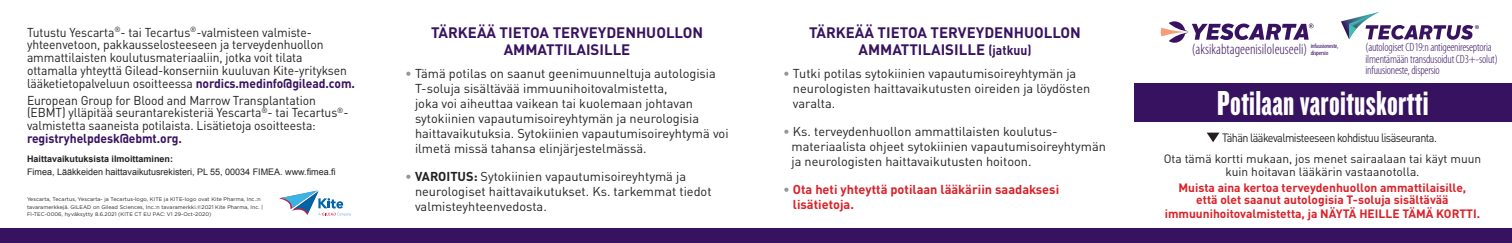
<style>
.page{position:relative;width:1512px;height:243px;background:#fff}
.page>*{position:absolute;margin:0;border:0;box-sizing:border-box;transform-origin:0 0}
.t1{font:36px "Knockout HTF68 Full Featherwt";letter-spacing:.01em;color:#fff}
.body_copy{font:700 15px/16.5px "DINOT";color:#371260;text-align:center}
.t2{font:300 condensed 14.85px "Myriad Pro";color:#371260}
.body_copy-2{font:12.75px/15px "DINOT";letter-spacing:-.005em;color:#231f20}
.body_copy-3{font:12.75px/12.8px "DINOT";letter-spacing:-.005em;color:#231f20;scale:.95 1}
.body_copy-4{font:700 12.75px/15px "DINOT";color:#da2128}
.body_copy-5{font:700 12px/12px "DINOT";color:#da2128;text-align:center}
.t3{font:300 condensed 12px/11.1px "Myriad Pro";letter-spacing:-.015em;color:#371260}
.body_copy-6{font:12px/13.5px "DINOT";letter-spacing:-.005em;color:#231f20;text-align:center}
.body_copy-7{font:12px "DINOT";letter-spacing:-.05em;color:#231f20;scale:.9 1}
.t4{font:9px "Arial";color:#231f20}
.t5{font:700 9px "Arial";color:#231f20}
.t6{font:condensed 6.45px "Myriad Pro";letter-spacing:-.02em;color:#371260;scale:1.07 1}
.body_copy-8{font:5.25px/7.5px "Gotham";letter-spacing:.01em;color:#231f20}
.s1{font-weight:700;color:#371260}
.s2{color:#929799}
.s3{font-weight:700}
.s4{font-size:13.5px}
.s5{font-weight:400;color:#929799}
</style>
<div class="page">
<div style="left:0;top:229px;width:1512px;height:14px;background:#371260"></div>
<div style="left:1134px;top:83px;width:378px;height:39px;background:#371260"></div>
<svg style="left:279px;top:190px;width:72px;height:26px"></svg>
<svg style="left:1207px;top:133px;width:12px;height:9px"></svg>
<svg style="left:1161px;top:21px;width:153px;height:22px"></svg>
<svg style="left:1341px;top:12px;width:138px;height:28px"></svg>
<p class="body_copy-3" style="left:27px;top:26px;width:347px">Tutustu Yescarta<sup>®</sup>- tai Tecartus<sup>®</sup>-valmisteen valmiste&shy;yhteenvetoon, pakkausselosteeseen ja terveydenhuollon ammattilaisten koulutusmateriaaliin, jotka voit tilata ottamalla yhteyttä Gilead-konserniin kuuluvan Kite-yrityksen lääketietopalveluun osoitteessa <span class="s1">nordics.medinfo@gilead.com.</span></p>
<p class="body_copy-3" style="left:27px;top:94px;width:340px">European Group for Blood and Marrow Transplantation (EBMT) ylläpitää seurantarekisteriä Yescarta<sup>®</sup>- tai Tecartus<sup>®</sup>- valmistetta saaneista potilaista. Lisätietoja osoitteesta: <span class="s1">registryhelpdesk@ebmt.org.</span></p>
<p class="t5" style="left:27px;top:153px;width:148px">Haittavaikutuksista ilmoittaminen:</p>
<p class="t4" style="left:27px;top:166px;width:310px">Fimea, Lääkkeiden haittavaikutusrekisteri, PL 55, 00034 FIMEA. www.fimea.fi</p>
<p class="body_copy-8" style="left:27px;top:195px;width:238px">Yescarta, Tecartus, Yescarta- ja Tecartus-logo, KITE ja KITE-logo ovat Kite Pharma, Inc.:n tavaramerkkejä. GILEAD on Gilead Sciences, Inc.:n tavaramerkki.©2021 Kite Pharma, Inc. |<br>FI-TEC-0006, hyväksytty 8.6.2021 (KITE CT EU PAC: V1 29-Oct-2020)</p>
<p class="body_copy" style="left:431px;top:24px;width:273px">TÄRKEÄÄ TIETOA TERVEYDENHUOLLON<br>AMMATTILAISILLE</p>
<p class="body_copy-2" style="left:415px;top:66px;width:315px;text-indent:-10px"><span class="s2">•</span> Tämä potilas on saanut geenimuunneltuja autologisia T-soluja sisältävää immuunihoitovalmistetta,<br>joka voi aiheuttaa vaikean tai kuolemaan johtavan sytokiinien vapautumisoireyhtymän ja neurologisia haittavaikutuksia. Sytokiinien vapautumisoireyhtymä voi ilmetä missä tahansa elinjärjestelmässä.</p>
<p class="body_copy-2" style="left:415px;top:169px;width:298px;text-indent:-10px"><span class="s2">•</span> <span class="s3">VAROITUS:</span> Sytokiinien vapautumisoireyhtymä ja neurologiset haittavaikutukset. Ks. tarkemmat tiedot valmisteyhteenvedosta.</p>
<p class="body_copy" style="left:809px;top:24px;width:273px">TÄRKEÄÄ TIETOA TERVEYDENHUOLLON<br>AMMATTILAISILLE <span class="s4">(jatkuu)</span></p>
<p class="body_copy-2" style="left:793px;top:66px;width:299px;text-indent:-10px"><span class="s2">•</span> Tutki potilas sytokiinien vapautumisoireyhtymän ja neurologisten haittavaikutusten oireiden ja löydösten varalta.</p>
<p class="body_copy-2" style="left:792px;top:124px;width:316px;text-indent:-9px"><span class="s2">•</span> Ks. terveydenhuollon ammattilaisten koulutus&shy;materiaalista ohjeet sytokiinien vapautumisoireyhtymän ja neurologisten haittavaikutusten hoitoon.</p>
<p class="body_copy-4" style="left:793px;top:181px;width:268px;text-indent:-10px"><span class="s5">•</span> Ota heti yhteyttä potilaan lääkäriin saadaksesi lisätietoja.</p>
<p class="t2" style="left:1192px;top:41px;width:117px">(aksikabtageenisiloleuseeli)</p>
<p class="t6" style="left:1311px;top:49px;width:18px">dispersio</p>
<p class="t3" style="left:1366px;top:42px;width:134px">(autologiset CD19:n antigeenireseptoria ilmentämään transdusoidut CD3+-solut) infuusioneste, dispersio</p>
<p class="t6" style="left:1311px;top:42px;width:28px">infuusioneste,</p>
<p class="t1" style="left:1217px;top:84px;width:213px">Potilaan varoituskortti</p>
<p class="body_copy-7" style="left:1222px;top:130px;width:240px">Tähän lääkevalmisteeseen kohdistuu lisäseuranta.</p>
<p class="body_copy-6" style="left:1164px;top:151px;width:319px">Ota tämä kortti mukaan, jos menet sairaalaan tai käyt muun kuin hoitavan lääkärin vastaanotolla.</p>
<p class="body_copy-5" style="left:1179px;top:182px;width:289px">Muista aina kertoa terveydenhuollon ammattilaisille, että olet saanut autologisia T-soluja sisältävää</p>
<p class="body_copy-5" style="left:1165px;top:207px;width:317px">immuunihoitovalmistetta, ja NÄYTÄ HEILLE TÄMÄ KORTTI.</p>
</div>
